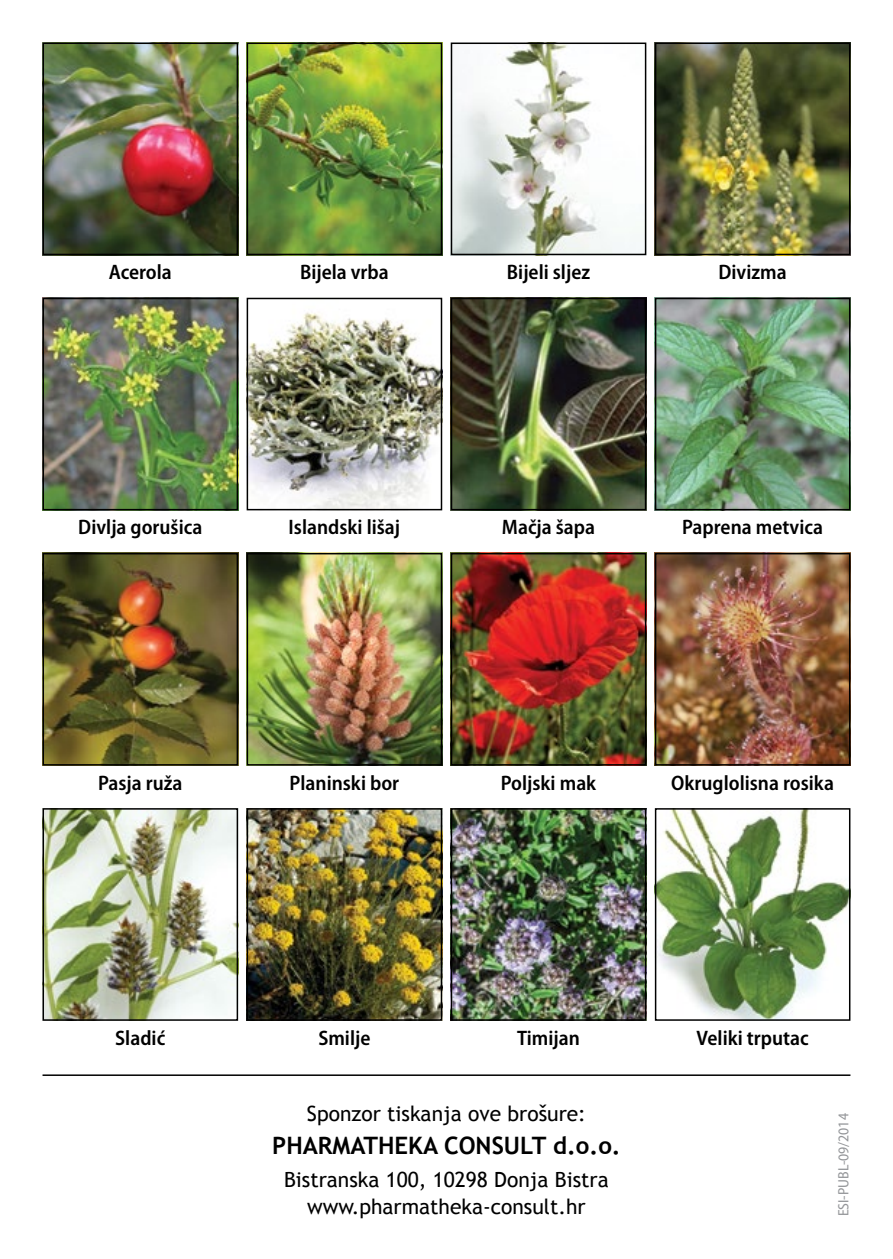
<style>
.page{position:relative;width:893px;height:1259px;background:#fff}
.page>*{position:absolute;margin:0;border:0;box-sizing:border-box;transform-origin:0 0}
.t1{font:700 24px "Trebuchet MS";color:#000}
.t2{font:600 semi-condensed 21px "Myriad Pro";color:#000}
.t3{font:21px/27px "Trebuchet MS";color:#000;text-align:center}
.t4{font:semi-condensed 15px "Myriad Pro";color:#939598}
</style>
<div class="page">
<img style="left:46px;top:46px;width:189px;height:206px">
<div style="left:43px;top:43px;width:195px;height:212px;border:2px solid #000"></div>
<img style="left:250px;top:46px;width:189px;height:206px">
<div style="left:247px;top:43px;width:195px;height:212px;border:2px solid #000"></div>
<img style="left:454px;top:46px;width:189px;height:206px">
<div style="left:451px;top:43px;width:195px;height:212px;border:2px solid #000"></div>
<img style="left:658px;top:46px;width:189px;height:206px">
<div style="left:655px;top:43px;width:195px;height:212px;border:2px solid #000"></div>
<img style="left:46px;top:301px;width:189px;height:206px">
<div style="left:43px;top:298px;width:195px;height:212px;border:2px solid #000"></div>
<img style="left:46px;top:556px;width:189px;height:206px">
<div style="left:43px;top:553px;width:195px;height:212px;border:2px solid #000"></div>
<img style="left:46px;top:811px;width:189px;height:206px">
<div style="left:43px;top:808px;width:195px;height:212px;border:2px solid #000"></div>
<img style="left:250px;top:312px;width:189px;height:195px">
<div style="left:247px;top:298px;width:195px;height:212px;border:2px solid #000"></div>
<img style="left:454px;top:301px;width:189px;height:206px">
<div style="left:451px;top:298px;width:195px;height:212px;border:2px solid #000"></div>
<img style="left:658px;top:301px;width:189px;height:206px">
<div style="left:655px;top:298px;width:195px;height:212px;border:2px solid #000"></div>
<img style="left:250px;top:556px;width:189px;height:206px">
<div style="left:247px;top:553px;width:195px;height:212px;border:2px solid #000"></div>
<img style="left:454px;top:556px;width:189px;height:206px">
<div style="left:451px;top:553px;width:195px;height:212px;border:2px solid #000"></div>
<img style="left:658px;top:556px;width:189px;height:206px">
<div style="left:655px;top:553px;width:195px;height:212px;border:2px solid #000"></div>
<img style="left:250px;top:811px;width:189px;height:206px">
<div style="left:247px;top:808px;width:195px;height:212px;border:2px solid #000"></div>
<img style="left:454px;top:811px;width:189px;height:206px">
<div style="left:451px;top:808px;width:195px;height:212px;border:2px solid #000"></div>
<img style="left:658px;top:811px;width:189px;height:206px">
<div style="left:655px;top:808px;width:195px;height:212px;border:2px solid #000"></div>
<hr style="left:43px;top:1074px;width:807px;height:2px;background:#000">
<p class="t2" style="left:109px;top:261px;width:65px">Acerola</p>
<p class="t2" style="left:300px;top:261px;width:90px">Bijela vrba</p>
<p class="t2" style="left:507px;top:261px;width:85px">Bijeli sljez</p>
<p class="t2" style="left:718px;top:261px;width:70px">Divizma</p>
<p class="t2" style="left:78px;top:516px;width:126px">Divlja gorušica</p>
<p class="t2" style="left:289px;top:516px;width:113px">Islandski lišaj</p>
<p class="t2" style="left:502px;top:516px;width:95px">Mačja šapa</p>
<p class="t2" style="left:682px;top:516px;width:142px">Paprena metvica</p>
<p class="t2" style="left:98px;top:771px;width:86px">Pasja ruža</p>
<p class="t2" style="left:290px;top:771px;width:111px">Planinski bor</p>
<p class="t2" style="left:501px;top:771px;width:97px">Poljski mak</p>
<p class="t2" style="left:671px;top:771px;width:164px">Okruglolisna rosika</p>
<p class="t2" style="left:115px;top:1026px;width:51px">Sladić</p>
<p class="t2" style="left:318px;top:1026px;width:54px">Smilje</p>
<p class="t2" style="left:517px;top:1026px;width:64px">Timijan</p>
<p class="t2" style="left:697px;top:1026px;width:113px">Veliki trputac</p>
<p class="t3" style="left:307px;top:1100px;width:280px">Sponzor tiskanja ove brošure:</p>
<p class="t1" style="left:272px;top:1130px;width:350px">PHARMATHEKA CONSULT d.o.o.</p>
<p class="t3" style="left:284px;top:1166px;width:326px">Bistranska 100, 10298 Donja Bistra www.pharmatheka-consult.hr</p>
<p class="t4" style="left:835px;top:1216px;width:105px;rotate:-90deg">ESI-PUBL-09/2014</p>
</div>
